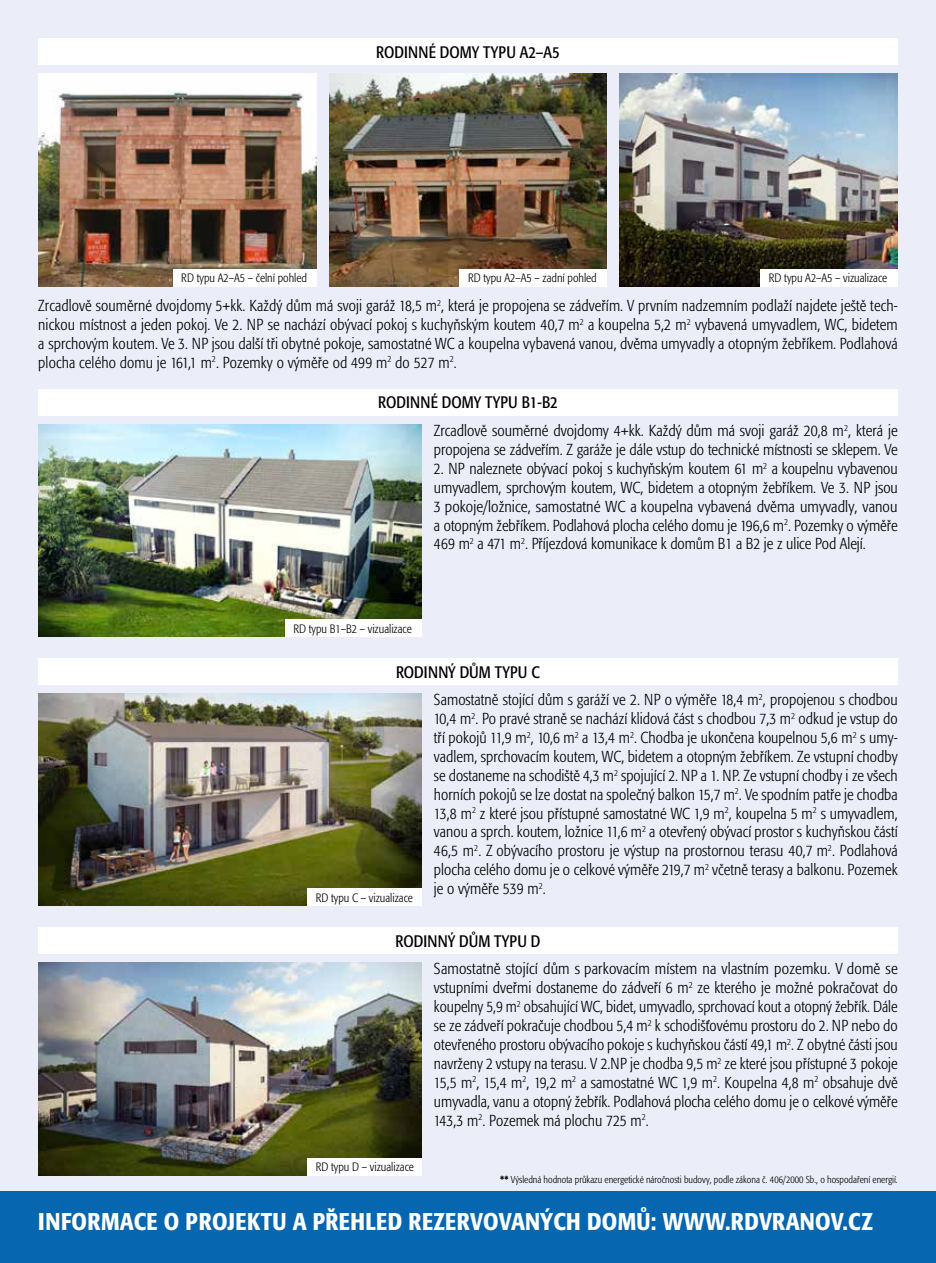
<style>
.page{position:relative;width:936px;height:1263px;background:#fff}
.page>*{position:absolute;margin:0;border:0;box-sizing:border-box;transform-origin:0 0}
.t1{font:500 condensed 24px "Formata";letter-spacing:.015em;color:#fff}
.t2{font:condensed 16.5px "Formata";color:#000}
.t3{font:300 condensed 15.75px/18.9px "Formata";color:#000;text-align:justify}
.t4{font:300 condensed 12px "Formata";color:#000}
.t5{font:300 condensed 9.9px "Formata";color:#000}
.s1{font-weight:700}
</style>
<div class="page">
<div style="left:0;top:0;width:935px;height:1263px;background:#ebeef9"></div>
<div style="left:0;top:1192px;width:935px;height:71px;background:#0666b0"></div>
<div style="left:38px;top:38px;width:859px;height:27px;background:#fff"></div>
<div style="left:38px;top:389px;width:859px;height:27px;background:#fff"></div>
<div style="left:38px;top:658px;width:859px;height:27px;background:#fff"></div>
<div style="left:38px;top:927px;width:859px;height:27px;background:#fff"></div>
<img style="left:38px;top:74px;width:278px;height:212px">
<img style="left:329px;top:74px;width:278px;height:212px">
<img style="left:619px;top:74px;width:278px;height:212px">
<img style="left:38px;top:693px;width:383px;height:213px">
<img style="left:38px;top:424px;width:383px;height:213px">
<img style="left:38px;top:962px;width:383px;height:213px">
<div style="left:173px;top:269px;width:143px;height:17px;background:#fff"></div>
<div style="left:307px;top:889px;width:114px;height:17px;background:#fff"></div>
<div style="left:307px;top:1158px;width:114px;height:17px;background:#fff"></div>
<div style="left:459px;top:269px;width:148px;height:17px;background:#fff"></div>
<div style="left:285px;top:620px;width:136px;height:17px;background:#fff"></div>
<div style="left:760px;top:269px;width:137px;height:17px;background:#fff"></div>
<p class="t2" style="left:376px;top:42px;width:185px">RODINNÉ DOMY TYPU A2–A5</p>
<p class="t4" style="left:181px;top:271px;width:127px">RD typu A2–A5 – čelní pohled</p>
<p class="t4" style="left:468px;top:271px;width:130px">RD typu A2–A5 – zadní pohled</p>
<p class="t4" style="left:768px;top:271px;width:120px">RD typu A2–A5 – vizualizace</p>
<p class="t3" style="left:38px;top:296px;width:860px">Zrcadlově souměrné dvojdomy 5+kk. Každý dům má svoji garáž 18,5 m<sup>2</sup>, která je propojena se zádveřím. V prvním nadzemním podlaží najdete ještě tech&shy;nickou místnost a jeden pokoj. Ve 2. NP se nachází obývací pokoj s kuchyňským koutem 40,7 m<sup>2</sup> a koupelna 5,2 m<sup>2</sup> vybavená umyvadlem, WC, bidetem a sprchovým koutem. Ve 3. NP jsou další tři obytné pokoje, samostatné WC a koupelna vybavená vanou, dvěma umyvadly a otopným žebříkem. Podlahová plocha celého domu je 161,1 m<sup>2</sup>. Pozemky o výměře od 499 m<sup>2</sup> do 527 m<sup>2</sup>.</p>
<p class="t2" style="left:378px;top:393px;width:181px">RODINNÉ DOMY TYPU B1-B2</p>
<p class="t3" style="left:434px;top:421px;width:465px">Zrcadlově souměrné dvojdomy 4+kk. Každý dům má svoji garáž 20,8 m<sup>2</sup>, která je propojena se zádveřím. Z garáže je dále vstup do technické místnosti se sklepem. Ve</p>
<p class="t3" style="left:434px;top:459px;width:465px">2. NP naleznete obývací pokoj s kuchyňským koutem 61 m<sup>2</sup> a koupelnu vybavenou umyvadlem, sprchovým koutem, WC, bidetem a otopným žebříkem. Ve 3. NP jsou 3 pokoje/ložnice, samostatné WC a koupelna vybavená dvěma umyvadly, vanou a otopným žebříkem. Podlahová plocha celého domu je 196,6 m<sup>2</sup>. Pozemky o výměře 469 m<sup>2</sup> a 471 m<sup>2</sup>. Příjezdová komunikace k domům B1 a B2 je z ulice Pod Alejí.</p>
<p class="t4" style="left:293px;top:622px;width:120px">RD typu B1–B2 – vizualizace</p>
<p class="t2" style="left:396px;top:662px;width:145px">RODINNÝ DŮM TYPU C</p>
<p class="t4" style="left:316px;top:891px;width:99px">RD typu C – vizualizace</p>
<p class="t3" style="left:434px;top:690px;width:465px">Samostatně stojící dům s garáží ve 2. NP o výměře 18,4 m<sup>2</sup>, propojenou s chodbou 10,4 m<sup>2</sup>. Po pravé straně se nachází klidová část s chodbou 7,3 m<sup>2</sup> odkud je vstup do tří pokojů 11,9 m<sup>2</sup>, 10,6 m<sup>2</sup> a 13,4 m<sup>2</sup>. Chodba je ukončena koupelnou 5,6 m<sup>2</sup> s umy&shy;vadlem, sprchovacím koutem, WC, bidetem a otopným žebříkem. Ze vstupní chodby se dostaneme na schodiště 4,3 m<sup>2</sup> spojující 2. NP a 1. NP. Ze vstupní chodby i ze všech horních pokojů se lze dostat na společný balkon 15,7 m<sup>2</sup>. Ve spodním patře je chodba 13,8 m<sup>2</sup> z které jsou přístupné samostatné WC 1,9 m<sup>2</sup>, koupelna 5 m<sup>2</sup> s umyvadlem, vanou a sprch. koutem, ložnice 11,6 m<sup>2</sup> a otevřený obývací prostor s kuchyňskou částí 46,5 m<sup>2</sup>. Z obývacího prostoru je výstup na prostornou terasu 40,7 m<sup>2</sup>. Podlahová plocha celého domu je o celkové výměře 219,7 m<sup>2</sup> včetně terasy a balkonu. Pozemek je o výměře 539 m<sup>2</sup>.</p>
<p class="t2" style="left:395px;top:931px;width:146px">RODINNÝ DŮM TYPU D</p>
<p class="t4" style="left:316px;top:1160px;width:100px">RD typu D – vizualizace</p>
<p class="t3" style="left:434px;top:959px;width:465px">Samostatně stojící dům s parkovacím místem na vlastním pozemku. V domě se vstupními dveřmi dostaneme do zádveří 6 m<sup>2</sup> ze kterého je možné pokračovat do koupelny 5,9 m<sup>2</sup> obsahující WC, bidet, umyvadlo, sprchovací kout a otopný žebřík. Dále se ze zádveří pokračuje chodbou 5,4 m<sup>2</sup> k schodišťovému prostoru do 2. NP nebo do otevřeného prostoru obývacího pokoje s kuchyňskou částí 49,1 m<sup>2</sup>. Z obytné části jsou navrženy 2 vstupy na terasu. V 2.NP je chodba 9,5 m<sup>2</sup> ze které jsou přístupné 3 pokoje 15,5 m<sup>2</sup>, 15,4 m<sup>2</sup>, 19,2 m<sup>2</sup> a samostatné WC 1,9 m<sup>2</sup>. Koupelna 4,8 m<sup>2</sup> obsahuje dvě umyvadla, vanu a otopný žebřík. Podlahová plocha celého domu je o celkové výměře 143,3 m<sup>2</sup>. Pozemek má plochu 725 m<sup>2</sup>.</p>
<p class="t5" style="left:500px;top:1173px;width:399px"><span class="s1">**</span> Výsledná hodnota průkazu energetické náročnosti budovy, podle zákona č. 406/2000 Sb., o hospodaření energií.</p>
<h1 class="t1" style="left:38px;top:1206px;width:836px">INFORMACE O PROJEKTU A PŘEHLED REZERVOVANÝCH DOMŮ: WWW.RDVRANOV.CZ</h1>
</div>
